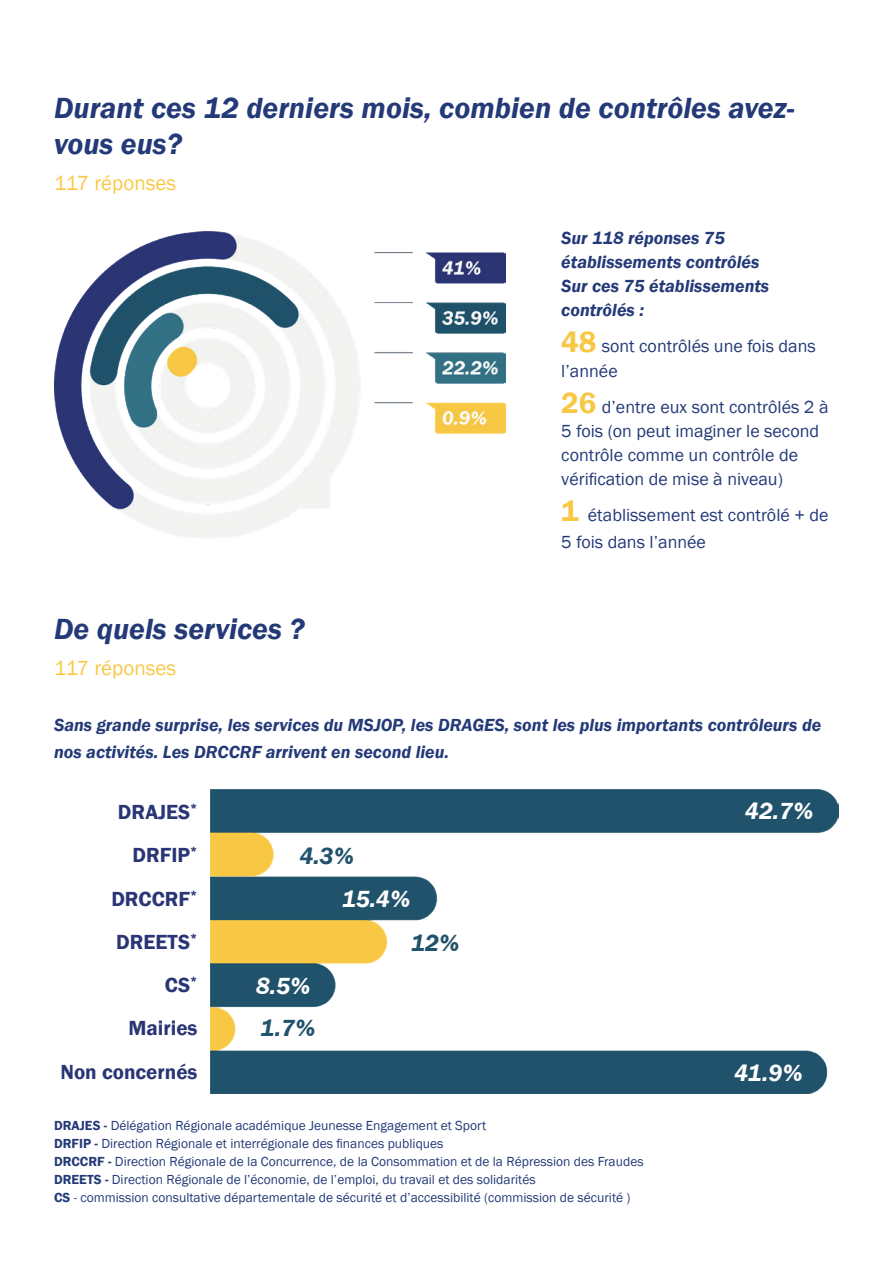
<style>
.page{position:relative;width:893px;height:1263px;background:#fff}
.page>*{position:absolute;margin:0;border:0;box-sizing:border-box;transform-origin:0 0}
.t1{font:italic 600 30px/36px "Franklin Gothic";color:#243a78}
.t2{font:italic 600 24px "Franklin Gothic";color:#fff}
.t3{font:italic 600 24px "Franklin Gothic";color:#20526b}
.t4{font:600 21px "Franklin Gothic";color:#2a3575}
.t5{font:21px "Franklin Gothic";color:#fac746}
.t6{font:italic 600 18px/24px "Franklin Gothic";color:#243a78}
.t7{font:18px/24px "Franklin Gothic";color:#243a78}
.t8{font:13.5px/18px "Franklin Gothic";color:#243a78}
.s1{font-weight:600;font-size:30px;color:#f8c744}
.s2{font-weight:600}
</style>
<div class="page">
<img style="left:210px;top:789px;width:629px;height:305px">
<img style="left:54px;top:232px;width:452px;height:306px">
<p class="t1" style="left:54px;top:89px;width:742px">Durant ces 12 derniers mois, combien de contrôles avez&shy;vous eus?</p>
<p class="t5" style="left:54px;top:169px;width:124px">117 réponses</p>
<p class="t6" style="left:561px;top:226px;width:200px">Sur 118 réponses 75 établissements contrôlés</p>
<p class="t6" style="left:561px;top:274px;width:209px">Sur ces 75 établissements contrôlés :</p>
<p class="t7" style="left:561px;top:335px;width:256px"><span class="s1">48</span> sont contrôlés une fois dans l’année</p>
<p class="t7" style="left:561px;top:395px;width:269px"><span class="s1">26</span> d’entre eux sont contrôlés 2 à<br>5 fois (on peut imaginer le second contrôle comme un contrôle de vérification de mise à niveau)</p>
<p class="t7" style="left:561px;top:501px;width:269px;line-height:27px"><span class="s1">1</span> établissement est contrôlé + de<br>5 fois dans l’année</p>
<p class="t1" style="left:54px;top:611px;width:252px">De quels services ?</p>
<p class="t5" style="left:54px;top:655px;width:124px">117 réponses</p>
<p class="t6" style="left:54px;top:711px;width:769px;line-height:27px">Sans grande surprise, les services du MSJOP, les DRAGES, sont les plus importants contrôleurs de nos activités. Les DRCCRF arrivent en second lieu.</p>
<p class="t4" style="left:118px;top:799px;width:81px">DRAJES<sup>*</sup></p>
<p class="t4" style="left:132px;top:842px;width:66px">DRFIP<sup>*</sup></p>
<p class="t4" style="left:111px;top:885px;width:88px">DRCCRF<sup>*</sup></p>
<p class="t4" style="left:116px;top:929px;width:83px">DREETS<sup>*</sup></p>
<p class="t4" style="left:165px;top:972px;width:34px">CS<sup>*</sup></p>
<p class="t4" style="left:128px;top:1015px;width:71px">Mairies</p>
<p class="t4" style="left:60px;top:1059px;width:139px">Non concernés</p>
<p class="t3" style="left:299px;top:840px;width:56px">4.3%</p>
<p class="t2" style="left:342px;top:884px;width:70px">15.4%</p>
<p class="t2" style="left:256px;top:970px;width:56px">8.5%</p>
<p class="t3" style="left:260px;top:1013px;width:57px">1.7%</p>
<p class="t3" style="left:411px;top:927px;width:50px">12%</p>
<p class="t8" style="left:54px;top:1117px;width:591px"><span class="s2">DRAJES -</span> Délégation Régionale académique Jeunesse Engagement et Sport<br><span class="s2">DRFIP -</span> Direction Régionale et interrégionale des finances publiques<br><span class="s2">DRCCRF -</span> Direction Régionale de la Concurrence, de la Consommation et de la Répression des Fraudes <span class="s2">DREETS -</span> Direction Régionale de l’économie, de l’emploi, du travail et des solidarités<br><span class="s2">CS</span> - commission consultative départementale de sécurité et d’accessibilité (commission de sécurité )</p>
<p class="t2" style="left:745px;top:795px;width:70px">42.7%</p>
<p class="t2" style="left:734px;top:1057px;width:70px">41.9%</p>
</div>
